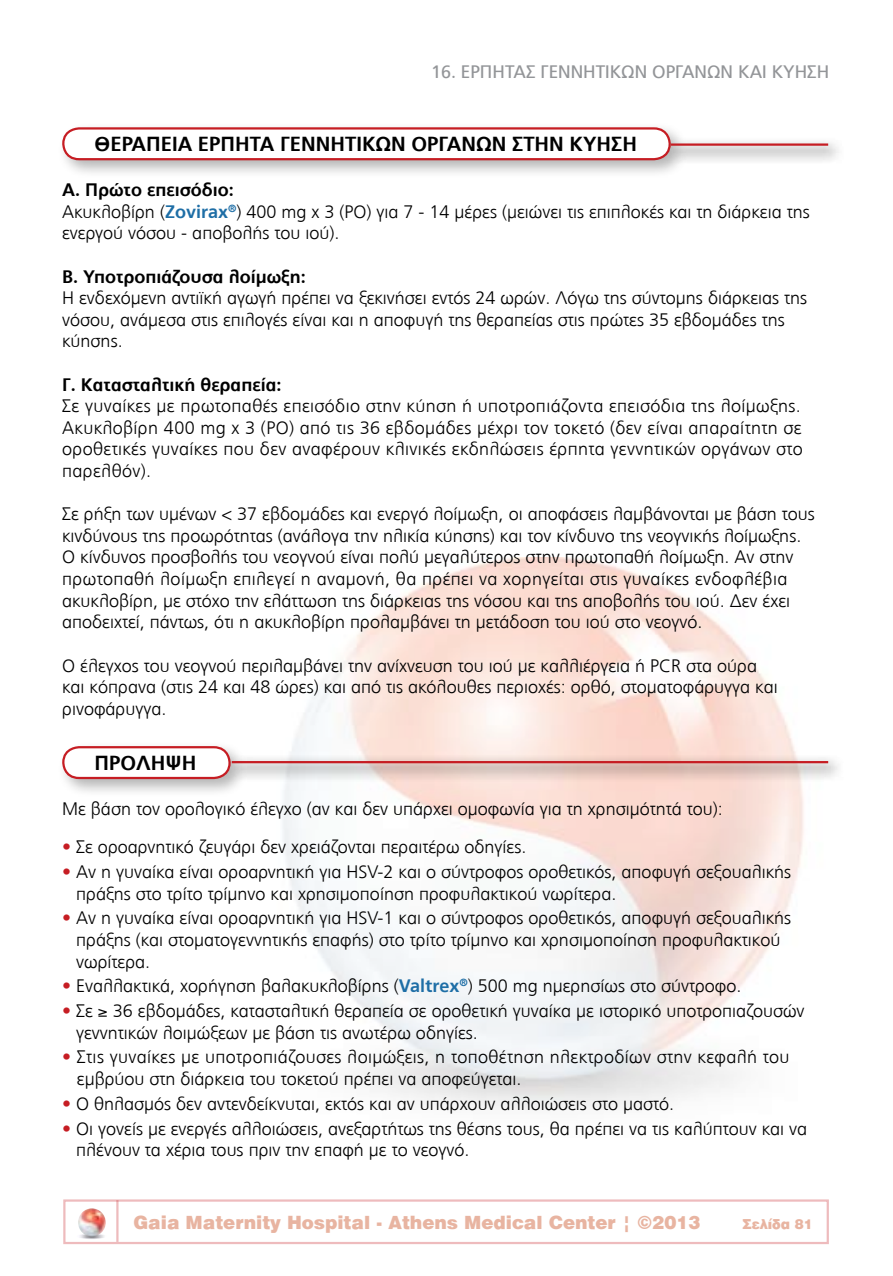
<style>
.page{position:relative;width:893px;height:1276px;background:#fff}
.page>*{position:absolute;margin:0;border:0;box-sizing:border-box;transform-origin:0 0}
.t1{font:700 20.25px "PF Catalog";color:#000}
.t2{font:300 18px/21.6px "PF Catalog";color:#000}
.t3{font:300 18px/21.6px "PF Catalog";letter-spacing:.02em;color:#000}
.t4{font:700 18px "PF Catalog";color:#000}
.t5{font:900 18px "UB Helvetica";color:#e8b4a1}
.t6{font:18px "PF Catalog";color:#939598}
.t7{font:900 13.5px "UB Helvetica";color:#e8b4a1}
.s1{font-weight:700}
.s2{font-weight:700;color:#1e6ea6}
.s3{color:#c61d23}
</style>
<div class="page">
<div style="left:56px;top:121px;width:632px;height:58px;background:#000;opacity:.3"></div>
<div style="left:63px;top:128px;width:607px;height:31px;background:#fff;border-radius:16px"></div>
<div style="left:62px;top:127px;width:609px;height:33px;border:2px solid #c61d23;border-radius:16px"></div>
<svg style="left:665px;top:137px;width:174px;height:27px"></svg>
<hr style="left:671px;top:143px;width:157px;height:3px;background:#c61d23">
<div style="left:56px;top:740px;width:192px;height:57px;background:#000;opacity:.3"></div>
<div style="left:63px;top:747px;width:167px;height:31px;background:#fff;border-radius:16px"></div>
<div style="left:62px;top:746px;width:169px;height:33px;border:2px solid #c61d23;border-radius:16px"></div>
<svg style="left:226px;top:755px;width:616px;height:27px;background:#e6d2cc"></svg>
<hr style="left:232px;top:761px;width:596px;height:2px;background:#c61d23">
<hr style="left:116px;top:1200px;width:3px;height:41px;background:#c61d23">
<img style="left:80px;top:1233px;width:24px;height:6px">
<img style="left:78px;top:1208px;width:28px;height:28px;border-radius:14px">
<p class="t6" style="left:431px;top:62px;width:400px">16. ΕΡΠΗΤΑΣ ΓΕΝΝΗΤΙΚΩΝ ΟΡΓΑΝΩΝ ΚΑΙ KΥΗΣΗ</p>
<p class="t1" style="left:95px;top:132px;width:544px">ΘΕΡΑΠΕΙΑ ΕΡΠΗΤΑ ΓΕΝΝΗΤΙΚΩΝ ΟΡΓΑΝΩΝ ΣΤΗΝ ΚΥΗΣΗ</p>
<p class="t2" style="left:62px;top:179px;width:749px"><span class="s1">Α. Πρώτο επεισόδιο:<br></span>Ακυκλοβίρη (<span class="s2">Zovirax</span><sup>®</sup>) 400 mg x 3 (PO) για 7 - 14 μέρες (μειώνει τις επιπλοκές και τη διάρκεια της ενεργού νόσου - αποβολής του ιού).</p>
<p class="t4" style="left:62px;top:266px;width:245px">B. Υποτροπιάζουσα λοίμωξη:</p>
<p class="t2" style="left:62px;top:287px;width:746px">Η ενδεχόμενη αντιϊκή αγωγή πρέπει να ξεκινήσει εντός 24 ωρών. Λόγω της σύντομης διάρκειας της νόσου, ανάμεσα στις επιλογές είναι και η αποφυγή της θεραπείας στις πρώτες 35 εβδομάδες της κύησης.</p>
<p class="t4" style="left:62px;top:374px;width:221px">Γ. Κατασταλτική θεραπεία:</p>
<p class="t2" style="left:62px;top:395px;width:742px;text-align:justify">Σε γυναίκες με πρωτοπαθές επεισόδιο στην κύηση ή υποτροπιάζοντα επεισόδια της λοίμωξης.<br>Ακυκλοβίρη 400 mg x 3 (PO) από τις 36 εβδομάδες μέχρι τον τοκετό (δεν είναι απαραίτητη σε οροθετικές γυναίκες που δεν αναφέρουν κλινικές εκδηλώσεις έρπητα γεννητικών οργάνων στο παρελθόν).</p>
<p class="t2" style="left:62px;top:503px;width:754px">Σε ρήξη των υμένων &lt; 37 εβδομάδες και ενεργό λοίμωξη, οι αποφάσεις λαμβάνονται με βάση τους κινδύνους της προωρότητας (ανάλογα την ηλικία κύησης) και τον κίνδυνο της νεογνικής λοίμωξης.<br>Ο κίνδυνος προσβολής του νεογνού είναι πολύ μεγαλύτερος στην πρωτοπαθή λοίμωξη. Αν στην πρωτοπαθή λοίμωξη επιλεγεί η αναμονή, θα πρέπει να χορηγείται στις γυναίκες ενδοφλέβια ακυκλοβίρη, με στόχο την ελάττωση της διάρκειας της νόσου και της αποβολής του ιού. Δεν έχει αποδειχτεί, πάντως, ότι η ακυκλοβίρη προλαμβάνει τη μετάδοση του ιού στο νεογνό.</p>
<p class="t2" style="left:62px;top:655px;width:717px">Ο έλεγχος του νεογνού περιλαμβάνει την ανίχνευση του ιού με καλλιέργεια ή PCR στα ούρα και κόπρανα (στις 24 και 48 ώρες) και από τις ακόλουθες περιοχές: ορθό, στοματοφάρυγγα και ρινοφάρυγγα.</p>
<p class="t1" style="left:95px;top:751px;width:103px">ΠΡΟΛΗΨΗ</p>
<p class="t2" style="left:62px;top:798px;width:662px">Με βάση τον ορολογικό έλεγχο (αν και δεν υπάρχει ομοφωνία για τη χρησιμότητά του):</p>
<p class="t2" style="left:62px;top:836px;width:466px"><span class="s3">•</span> Σε οροαρνητικό ζευγάρι δεν χρειάζονται περαιτέρω οδηγίες.</p>
<p class="t2" style="left:76px;top:861px;width:716px;text-indent:-14px"><span class="s3">•</span> Αν η γυναίκα είναι οροαρνητική για HSV-2 και ο σύντροφος οροθετικός, αποφυγή σεξουαλικής πράξης στο τρίτο τρίμηνο και χρησιμοποίηση προφυλακτικού νωρίτερα.</p>
<p class="t2" style="left:76px;top:907px;width:716px;text-indent:-14px"><span class="s3">•</span> Αν η γυναίκα είναι οροαρνητική για HSV-1 και ο σύντροφος οροθετικός, αποφυγή σεξουαλικής πράξης (και στοματογεννητικής επαφής) στο τρίτο τρίμηνο και χρησιμοποίηση προφυλακτικού νωρίτερα.</p>
<p class="t2" style="left:62px;top:975px;width:681px"><span class="s3">•</span> Εναλλακτικά, χορήγηση βαλακυκλοβίρης (<span class="s2">Valtrex</span><sup>®</sup>) 500 mg ημερησίως στο σύντροφο.</p>
<p class="t2" style="left:76px;top:1000px;width:730px;text-indent:-14px"><span class="s3">•</span> Σε ≥ 36 εβδομάδες, κατασταλτική θεραπεία σε οροθετική γυναίκα με ιστορικό υποτροπιαζουσών γεννητικών λοιμώξεων με βάση τις ανωτέρω οδηγίες.</p>
<p class="t3" style="left:77px;top:1046px;width:714px;text-indent:-15px"><span class="s3">•</span> Στις γυναίκες με υποτροπιάζουσες λοιμώξεις, η τοποθέτηση ηλεκτροδίων στην κεφαλή του εμβρύου στη διάρκεια του τοκετού πρέπει να αποφεύγεται.</p>
<p class="t2" style="left:62px;top:1093px;width:613px"><span class="s3">•</span> Ο θηλασμός δεν αντενδείκνυται, εκτός και αν υπάρχουν αλλοιώσεις στο μαστό.</p>
<p class="t2" style="left:76px;top:1117px;width:732px;text-indent:-14px"><span class="s3">•</span> Οι γονείς με ενεργές αλλοιώσεις, ανεξαρτήτως της θέσης τους, θα πρέπει να τις καλύπτουν και να πλένουν τα χέρια τους πριν την επαφή με το νεογνό.</p>
<p class="t5" style="left:133px;top:1211px;width:568px">Gaia Maternity Hospital - Athens Medical Center | ©2013</p>
<p class="t7" style="left:742px;top:1216px;width:72px">Σελίδα 81</p>
</div>
